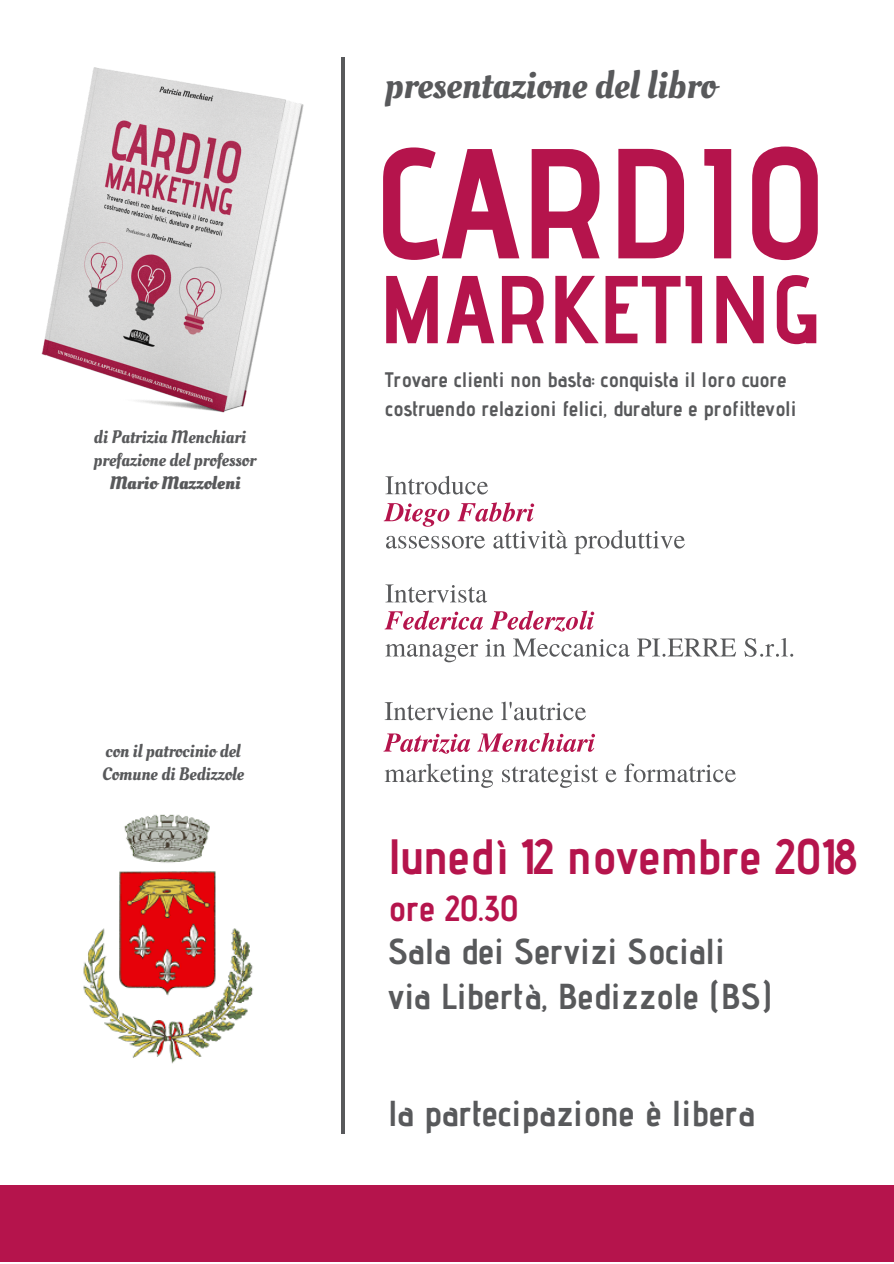
<style>
.page{position:relative;width:894px;height:1264px;background:#fff}
.page>*{position:absolute;margin:0;border:0;box-sizing:border-box;transform-origin:0 0}
.t1{font:700 156.15px "Advent Pro";letter-spacing:-.01em;color:#b5144c}
.t2{font:700 96.15px "Advent Pro";letter-spacing:-.01em;color:#b5144c}
.t3{font:700 49.5px "Advent Pro";color:#b5144c}
.t4{font:38.4px "Oleo Script";color:#58595b}
.t5{font:700 36px/45px "Advent Pro";color:#58595b}
.t6{font:700 36px "Advent Pro";color:#b5144c}
.t7{font:700 21px/29.2px "Advent Pro";color:#58595b}
.t8{font:18px/22.5px "Oleo Script";color:#58595b}
.t9{font:700 18px "Oleo Script";color:#58595b}
</style>
<div class="page">
<svg style="left:385px;top:476px;width:103px;height:18px"></svg>
<svg style="left:383px;top:503px;width:66px;height:23px"></svg>
<svg style="left:457px;top:502px;width:77px;height:19px"></svg>
<svg style="left:386px;top:536px;width:99px;height:12px"></svg>
<svg style="left:493px;top:530px;width:74px;height:18px"></svg>
<svg style="left:574px;top:530px;width:110px;height:24px"></svg>
<svg style="left:385px;top:584px;width:102px;height:18px"></svg>
<svg style="left:384px;top:610px;width:99px;height:19px"></svg>
<svg style="left:490px;top:610px;width:104px;height:21px"></svg>
<svg style="left:385px;top:644px;width:93px;height:18px"></svg>
<svg style="left:485px;top:639px;width:20px;height:17px"></svg>
<svg style="left:513px;top:638px;width:116px;height:18px"></svg>
<svg style="left:637px;top:638px;width:99px;height:18px"></svg>
<svg style="left:744px;top:638px;width:49px;height:18px"></svg>
<svg style="left:384px;top:702px;width:109px;height:18px"></svg>
<svg style="left:501px;top:701px;width:85px;height:19px"></svg>
<svg style="left:383px;top:733px;width:87px;height:20px"></svg>
<svg style="left:477px;top:732px;width:118px;height:20px"></svg>
<svg style="left:384px;top:763px;width:109px;height:25px"></svg>
<svg style="left:502px;top:764px;width:96px;height:24px"></svg>
<svg style="left:605px;top:769px;width:11px;height:13px"></svg>
<svg style="left:624px;top:763px;width:111px;height:19px"></svg>
<img style="left:41px;top:67px;width:263px;height:346px">
<div style="left:0;top:1184px;width:893px;height:77px;background:#b5144c"></div>
<hr style="left:341px;top:57px;width:3px;height:1076px;background:#58595b">
<img style="left:83px;top:814px;width:171px;height:250px">
<p class="t8" style="left:94px;top:426px;width:163px">di Patrizia Menchiari prefazione del professor</p>
<p class="t9" style="left:109px;top:470px;width:133px">Mario Mazzoleni</p>
<p class="t8" style="left:102px;top:740px;width:143px">con il patrocinio del<br>Comune di Bedizzole</p>
<h3 class="t4" style="left:385px;top:60px;width:332px">presentazione del libro</h3>
<h1 class="t1" style="left:372px;top:108px;width:456px">CARDIO</h1>
<h2 class="t2" style="left:378px;top:250px;width:445px">MARKETING</h2>
<p class="t7" style="left:385px;top:364px;width:413px">Trovare clienti non basta: conquista il loro cuore costruendo relazioni felici, durature e profittevoli</p>
<h3 class="t3" style="left:388px;top:826px;width:470px">lunedì 12 novembre 2018</h3>
<h3 class="t6" style="left:388px;top:886px;width:133px">ore 20.30</h3>
<h3 class="t5" style="left:388px;top:928px;width:386px">Sala dei Servizi Sociali via Libertà, Bedizzole (BS)</h3>
<h3 class="t5" style="left:388px;top:1089px;width:368px">la partecipazione è libera</h3>
</div>
